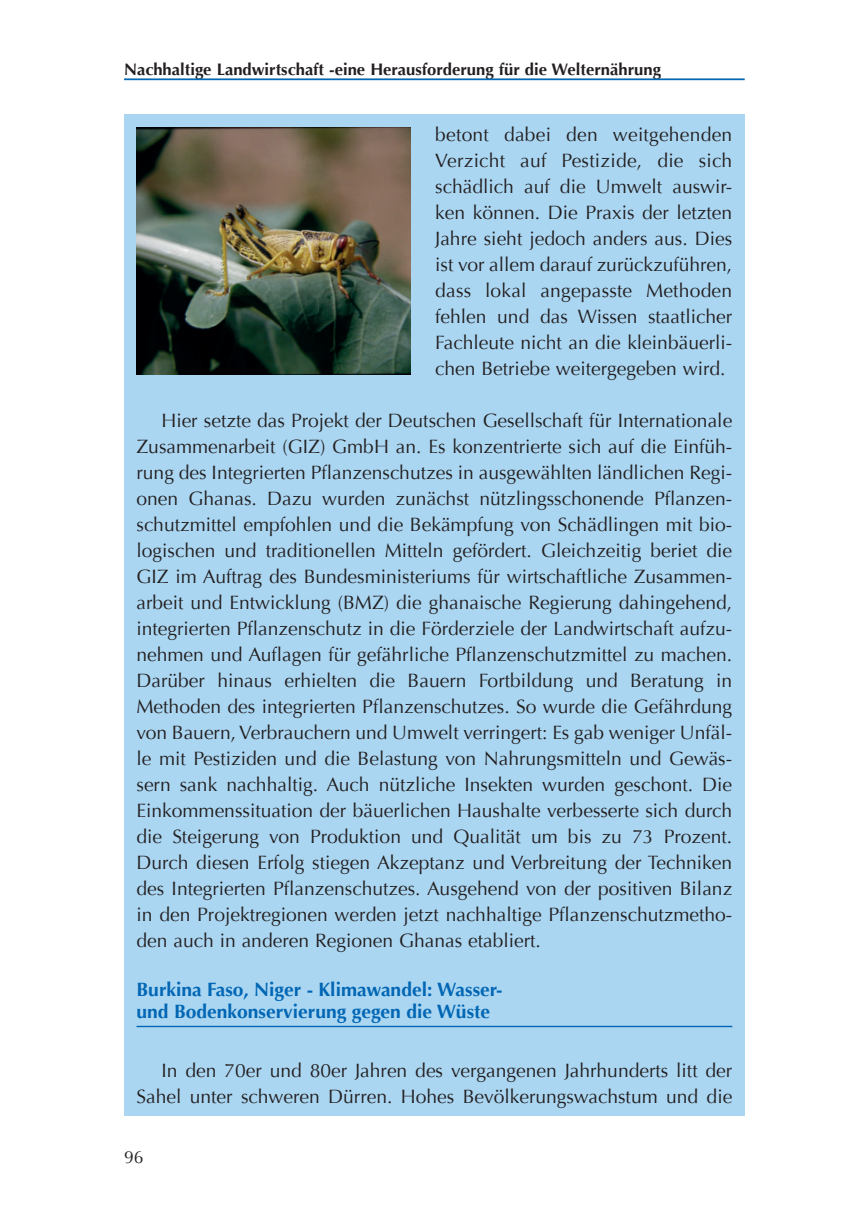
<style>
.page{position:relative;width:844px;height:1216px;background:#fff}
.page>*{position:absolute;margin:0;border:0;box-sizing:border-box;transform-origin:0 0}
.t1{font:19.25px/26.1px "Optima";color:#231f20;text-align:justify}
.t2{font:700 19.25px/22.8px "Optima";color:#0166b3}
.t3{font:17.5px "Optima";color:#231f20}
.t4{font:700 16.62px "Optima";color:#231f20}
</style>
<div class="page">
<hr style="left:124px;top:78px;width:620px;height:2px;background:#0166b3">
<div style="left:124px;top:114px;width:620px;height:1001px;background:#aad6f2"></div>
<hr style="left:136px;top:1025px;width:596px;height:2px;background:#0166b3">
<img style="left:136px;top:127px;width:274px;height:247px">
<p class="t4" style="left:124px;top:60px;width:538px">Nachhaltige Landwirtschaft -eine Herausforderung für die Welternährung</p>
<p class="t1" style="left:435px;top:122px;width:298px">betont dabei den weitgehenden Verzicht auf Pestizide, die sich schädlich auf die Umwelt auswir&shy;ken können. Die Praxis der letzten Jahre sieht jedoch anders aus. Dies ist vor allem darauf zurückzuführen, dass lokal angepasste Methoden fehlen und das Wissen staatlicher Fachleute nicht an die kleinbäuerli&shy;chen Betriebe weitergegeben wird.</p>
<p class="t1" style="left:136px;top:408px;width:597px;text-indent:25px">Hier setzte das Projekt der Deutschen Gesellschaft für Internationale Zusammenarbeit (GIZ) GmbH an. Es konzentrierte sich auf die Einfüh&shy;rung des Integrierten Pflanzenschutzes in ausgewählten ländlichen Regi&shy;onen Ghanas. Dazu wurden zunächst nützlingsschonende Pflanzen&shy;schutzmittel empfohlen und die Bekämpfung von Schädlingen mit bio&shy;logischen und traditionellen Mitteln gefördert. Gleichzeitig beriet die GIZ im Auftrag des Bundesministeriums für wirtschaftliche Zusammen&shy;arbeit und Entwicklung (BMZ) die ghanaische Regierung dahingehend, integrierten Pflanzenschutz in die Förderziele der Landwirtschaft aufzu&shy;nehmen und Auflagen für gefährliche Pflanzenschutzmittel zu machen.<br>Darüber hinaus erhielten die Bauern Fortbildung und Beratung in Methoden des integrierten Pflanzenschutzes. So wurde die Gefährdung von Bauern, Verbrauchern und Umwelt verringert: Es gab weniger Unfäl&shy;le mit Pestiziden und die Belastung von Nahrungsmitteln und Gewäs&shy;sern sank nachhaltig. Auch nützliche Insekten wurden geschont. Die Einkommenssituation der bäuerlichen Haushalte verbesserte sich durch die Steigerung von Produktion und Qualität um bis zu 73 Prozent.<br>Durch diesen Erfolg stiegen Akzeptanz und Verbreitung der Techniken des Integrierten Pflanzenschutzes. Ausgehend von der positiven Bilanz in den Projektregionen werden jetzt nachhaltige Pflanzenschutzmetho&shy;den auch in anderen Regionen Ghanas etabliert.</p>
<p class="t2" style="left:136px;top:978px;width:367px">Burkina Faso, Niger - Klimawandel: Wasser&shy;und Bodenkonservierung gegen die Wüste</p>
<p class="t1" style="left:136px;top:1058px;width:597px;text-align:right">In den 70er und 80er Jahren des vergangenen Jahrhunderts litt der<br>Sahel unter schweren Dürren. Hohes Bevölkerungswachstum und die</p>
<p class="t3" style="left:124px;top:1147px;width:21px">96</p>
</div>
